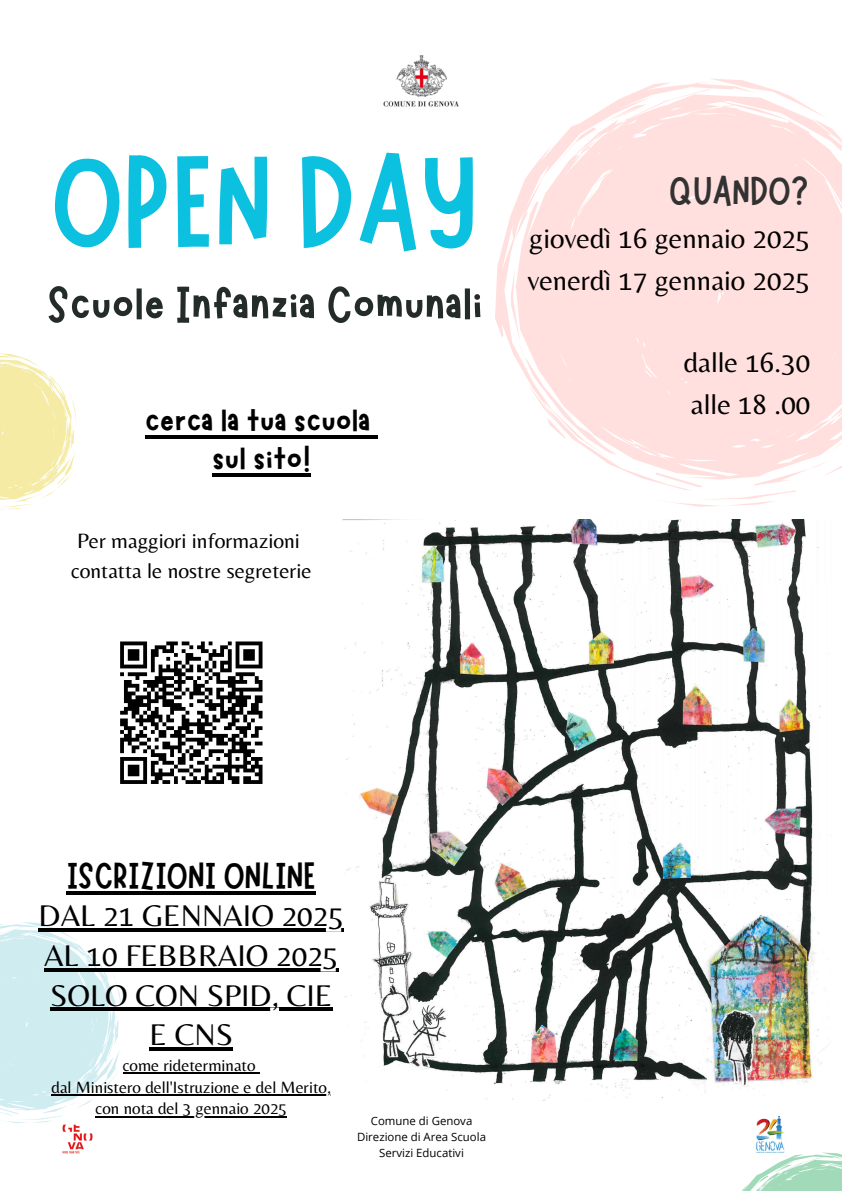
<style>
.page{position:relative;width:842px;height:1191px;background:#fff}
.page>*{position:absolute;margin:0;border:0;box-sizing:border-box;transform-origin:0 0}
.t1{font:130.3px "Marykate";color:#0cc0df}
.t2{font:53.2px "Marykate";color:#242c29}
.t3{font:40.3px "Marykate";color:#323232}
.t4{font:38px "Marykate";color:#000}
.t5{font:37.3px/38.2px "Marykate";color:#000;text-align:center}
.t6{font:31.1px/39.8px "Belleza";color:#000;text-align:center}
.t7{font:28.9px/41.3px "Belleza";color:#000}
.t8{font:21.6px/29.9px "Belleza";color:#000}
.t9{font:17px/21.8px "Belleza";color:#000;text-align:center}
.t10{font:11.4px "Open Sans";color:#000}
</style>
<div class="page">
<img style="left:383px;top:55px;width:76px;height:52px">
<img style="left:62px;top:1124px;width:31px;height:30px">
<svg style="left:495px;top:78px;width:347px;height:428px;fill:#ffe0de"></svg>
<svg style="left:742px;top:1152px;width:100px;height:38px"></svg>
<img style="left:339px;top:520px;width:491px;height:580px">
<img style="left:756px;top:1115px;width:29px;height:36px">
<hr style="left:145px;top:435px;width:226px;height:3px;background:#000">
<svg style="left:371px;top:435px;width:7px;height:3px"></svg>
<hr style="left:212px;top:474px;width:99px;height:3px;background:#000">
<svg style="left:0;top:922px;width:121px;height:200px"></svg>
<svg style="left:67px;top:891px;width:249px;height:3px"></svg>
<hr style="left:39px;top:928px;width:305px;height:3px;background:#000">
<hr style="left:44px;top:967px;width:295px;height:3px;background:#000">
<hr style="left:50px;top:1007px;width:282px;height:3px;background:#000">
<hr style="left:150px;top:1047px;width:83px;height:3px;background:#000">
<hr style="left:123px;top:1072px;width:133px;height:1px;background:#000">
<hr style="left:52px;top:1093px;width:24px;height:2px;background:#000">
<hr style="left:76px;top:1093px;width:255px;height:2px;background:#000">
<hr style="left:96px;top:1115px;width:191px;height:2px;background:#000">
<svg style="left:0;top:353px;width:76px;height:157px"></svg>
<svg style="left:120px;top:641px;width:143px;height:143px"></svg>
<p class="t1" style="left:51px;top:117px;width:428px">OPEN DAY</p>
<h5 class="t2" style="left:47px;top:270px;width:437px">Scuole Infanzia Comunali</h5>
<h4 class="t5" style="left:145px;top:397px;width:227px">cerca la tua scuola sul sito!</h4>
<h5 class="t8" style="left:71px;top:525px;width:242px">Per maggiori informazioni contatta le nostre segreterie</h5>
<h2 class="t3" style="left:669px;top:165px;width:141px">QUANDO?</h2>
<p class="t7" style="left:527px;top:217px;width:285px">giovedì 16 gennaio 2025 venerdì 17 gennaio 2025</p>
<h1 class="t7" style="left:684px;top:341px;width:128px">dalle 16.30 alle 18 .00</h1>
<p class="t4" style="left:67px;top:850px;width:251px">ISCRIZIONI ONLINE</p>
<h5 class="t6" style="left:39px;top:895px;width:307px">DAL 21 GENNAIO 2025</h5>
<p class="t6" style="left:44px;top:934px;width:296px">AL 10 FEBBRAIO 2025</p>
<h6 class="t6" style="left:50px;top:974px;width:284px">SOLO CON SPID, CIE<br>E CNS</h6>
<h6 class="t9" style="left:52px;top:1053px;width:281px">come rideterminato<br>dal Ministero dell'Istruzione e del Merito,</h6>
<p class="t9" style="left:96px;top:1097px;width:193px">con nota del 3 gennaio 2025</p>
<p class="t10" style="left:371px;top:1113px;width:103px">Comune di Genova</p>
<h3 class="t10" style="left:357px;top:1128px;width:130px">Direzione di Area Scuola</h3>
<p class="t10" style="left:379px;top:1144px;width:86px">Servizi Educativi</p>
</div>
